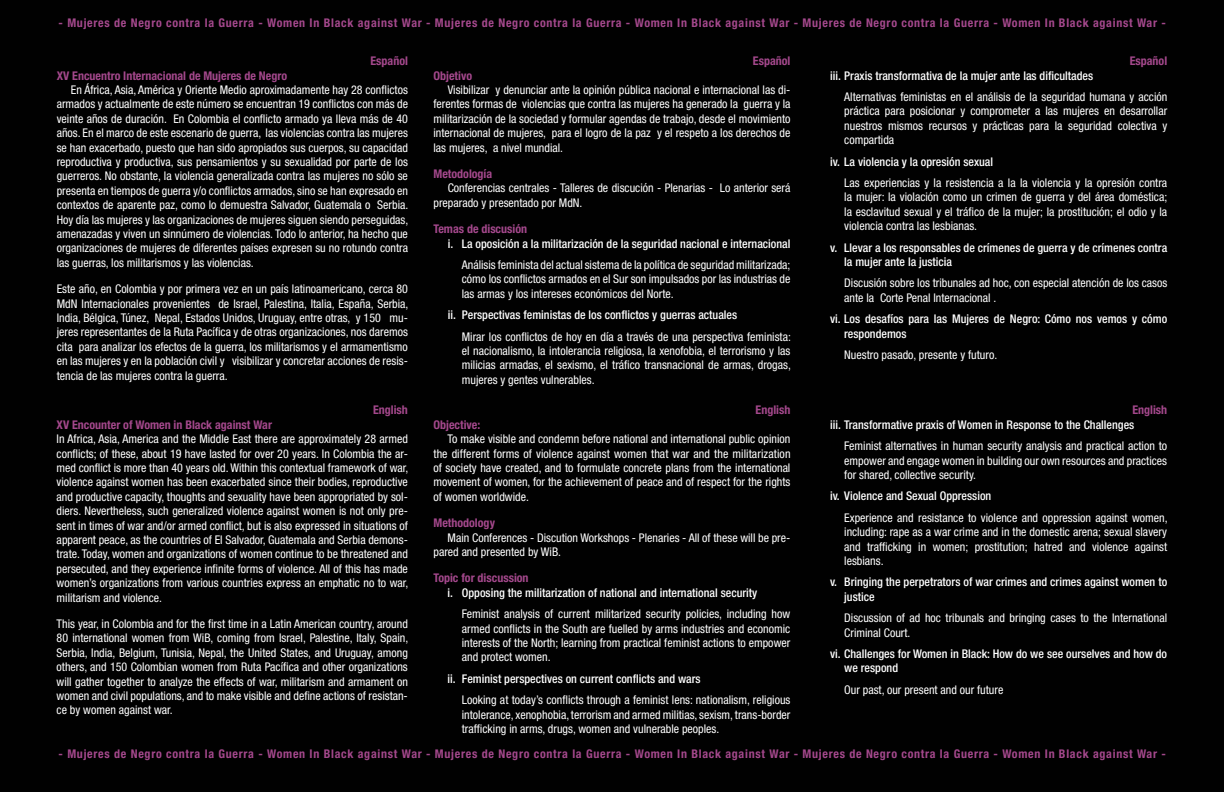
<style>
.page{position:relative;width:1224px;height:792px;background:#010101}
.page>*{position:absolute;margin:0;border:0;box-sizing:border-box;transform-origin:0 0}
.t1{font:condensed 12px/14.4px "Helvetica Neue LT Std";color:#fff;text-align:justify}
.t2{font:500 condensed 12px/14.4px "Helvetica Neue LT Std";color:#fff}
.t3{font:700 condensed 12px "Helvetica Neue LT Std";letter-spacing:.06em;color:#a4488c}
.t4{font:700 condensed 12px "Helvetica Neue LT Std";color:#a4488c}
</style>
<div class="page">
<p class="t3" style="left:59px;top:15px;width:1109px">- Mujeres de Negro contra la Guerra - Women In Black against War - Mujeres de Negro contra la Guerra - Women In Black against War - Mujeres de Negro contra la Guerra - Women In Black against War -</p>
<p class="t4" style="left:370px;top:54px;width:39px">Español</p>
<p class="t4" style="left:753px;top:54px;width:39px">Español</p>
<p class="t4" style="left:1130px;top:54px;width:39px">Español</p>
<p class="t4" style="left:57px;top:68px;width:232px">XV Encuentro Internacional de Mujeres de Negro</p>
<p class="t1" style="left:57px;top:83px;width:353px;text-indent:14px">En África, Asia, América y Oriente Medio aproximadamente hay 28 conflictos armados y actualmente de este número se encuentran 19 conflictos con más de veinte años de duración. En Colombia el conflicto armado ya lleva más de 40 años. En el marco de este escenario de guerra, las violencias contra las mujeres se han exacerbado, puesto que han sido apropiados sus cuerpos, su capacidad reproductiva y productiva, sus pensamientos y su sexualidad por parte de los guerreros. No obstante, la violencia generalizada contra las mujeres no sólo se presenta en tiempos de guerra y/o conflictos armados, sino se han expresado en contextos de aparente paz, como lo demuestra Salvador, Guatemala o Serbia.<br>Hoy día las mujeres y las organizaciones de mujeres siguen siendo perseguidas, amenazadas y viven un sinnúmero de violencias. Todo lo anterior, ha hecho que organizaciones de mujeres de diferentes países expresen su no rotundo contra las guerras, los militarismos y las violencias.</p>
<p class="t1" style="left:57px;top:282px;width:353px">Este año, en Colombia y por primera vez en un país latinoamericano, cerca 80<br>MdN Internacionales provenientes de Israel, Palestina, Italia, España, Serbia, India, Bélgica, Túnez, Nepal, Estados Unidos, Uruguay, entre otras, y 150 mu&shy;jeres representantes de la Ruta Pacífica y de otras organizaciones, nos daremos cita para analizar los efectos de la guerra, los militarismos y el armamentismo en las mujeres y en la población civil y visibilizar y concretar acciones de resis&shy;tencia de las mujeres contra la guerra.</p>
<p class="t4" style="left:434px;top:68px;width:40px">Objetivo</p>
<p class="t1" style="left:434px;top:83px;width:358px;text-indent:14px">Visibilizar y denunciar ante la opinión pública nacional e internacional las di&shy;ferentes formas de violencias que contra las mujeres ha generado la guerra y la militarización de la sociedad y formular agendas de trabajo, desde el movimiento internacional de mujeres, para el logro de la paz y el respeto a los derechos de las mujeres, a nivel mundial.</p>
<p class="t4" style="left:434px;top:167px;width:60px">Metodología</p>
<p class="t1" style="left:434px;top:181px;width:359px;text-indent:14px">Conferencias centrales - Talleres de discución - Plenarias - Lo anterior será preparado y presentado por MdN.</p>
<p class="t4" style="left:434px;top:222px;width:95px">Temas de discusión</p>
<p class="t2" style="left:448px;top:236px;width:344px">i. La oposición a la militarización de la seguridad nacional e internacional</p>
<p class="t1" style="left:462px;top:258px;width:330px">Análisis feminista del actual sistema de la política de seguridad militarizada; cómo los conflictos armados en el Sur son impulsados por las industrias de las armas y los intereses económicos del Norte.</p>
<p class="t2" style="left:448px;top:308px;width:291px">ii. Perspectivas feministas de los conflictos y guerras actuales</p>
<p class="t1" style="left:462px;top:329px;width:331px">Mirar los conflictos de hoy en día a través de una perspectiva feminista: el nacionalismo, la intolerancia religiosa, la xenofobia, el terrorismo y las milicias armadas, el sexismo, el tráfico transnacional de armas, drogas, mujeres y gentes vulnerables.</p>
<p class="t2" style="left:830px;top:68px;width:265px">iii. Praxis transformativa de la mujer ante las dificultades</p>
<p class="t1" style="left:844px;top:90px;width:325px">Alternativas feministas en el análisis de la seguridad humana y acción práctica para posicionar y comprometer a las mujeres en desarrollar nuestros mismos recursos y prácticas para la seguridad colectiva y compartida</p>
<p class="t2" style="left:830px;top:154px;width:165px">iv. La violencia y la opresión sexual</p>
<p class="t1" style="left:844px;top:176px;width:324px">Las experiencias y la resistencia a la la violencia y la opresión contra la mujer: la violación como un crimen de guerra y del área doméstica; la esclavitud sexual y el tráfico de la mujer; la prostitución; el odio y la violencia contra las lesbianas.</p>
<p class="t2" style="left:844px;top:240px;width:324px;text-indent:-14px">v. Llevar a los responsables de crímenes de guerra y de crímenes contra la mujer ante la justicia</p>
<p class="t1" style="left:844px;top:276px;width:325px">Discusión sobre los tribunales ad hoc, con especial atención de los casos ante la Corte Penal Internacional .</p>
<p class="t2" style="left:844px;top:312px;width:324px;text-indent:-14px">vi. Los desafíos para las Mujeres de Negro: Cómo nos vemos y cómo respondemos</p>
<p class="t1" style="left:844px;top:348px;width:154px">Nuestro pasado, presente y futuro.</p>
<p class="t4" style="left:373px;top:403px;width:36px">English</p>
<p class="t4" style="left:57px;top:417px;width:217px">XV Encounter of Women in Black against War</p>
<p class="t1" style="left:57px;top:432px;width:353px">In Africa, Asia, America and the Middle East there are approximately 28 armed conflicts; of these, about 19 have lasted for over 20 years. In Colombia the ar&shy;med conflict is more than 40 years old. Within this contextual framework of war, violence against women has been exacerbated since their bodies, reproductive and productive capacity, thoughts and sexuality have been appropriated by sol&shy;diers. Nevertheless, such generalized violence against women is not only pre&shy;sent in times of war and/or armed conflict, but is also expressed in situations of apparent peace, as the countries of El Salvador, Guatemala and Serbia demons&shy;trate. Today, women and organizations of women continue to be threatened and persecuted, and they experience infinite forms of violence. All of this has made women’s organizations from various countries express an emphatic no to war, militarism and violence.</p>
<p class="t1" style="left:57px;top:617px;width:353px">This year, in Colombia and for the first time in a Latin American country, around 80 international women from WiB, coming from Israel, Palestine, Italy, Spain, Serbia, India, Belgium, Tunisia, Nepal, the United States, and Uruguay, among others, and 150 Colombian women from Ruta Pacífica and other organizations will gather together to analyze the effects of war, militarism and armament on women and civil populations, and to make visible and define actions of resistan&shy;ce by women against war.</p>
<p class="t4" style="left:756px;top:403px;width:36px">English</p>
<p class="t4" style="left:433px;top:417px;width:48px">Objective:</p>
<p class="t1" style="left:433px;top:432px;width:359px;text-indent:14px">To make visible and condemn before national and international public opinion the different forms of violence against women that war and the militarization of society have created, and to formulate concrete plans from the international movement of women, for the achievement of peace and of respect for the rights of women worldwide.</p>
<p class="t4" style="left:433px;top:516px;width:63px">Methodology</p>
<p class="t1" style="left:433px;top:530px;width:358px;text-indent:14px">Main Conferences - Discution Workshops - Plenaries - All of these will be pre&shy;pared and presented by WiB.</p>
<p class="t4" style="left:433px;top:571px;width:97px">Topic for discussion</p>
<p class="t2" style="left:448px;top:585px;width:311px">i. Opposing the militarization of national and international security</p>
<p class="t1" style="left:462px;top:607px;width:330px">Feminist analysis of current militarized security policies, including how armed conflicts in the South are fuelled by arms industries and economic interests of the North; learning from practical feminist actions to empower and protect women.</p>
<p class="t2" style="left:448px;top:671px;width:254px">ii. Feminist perspectives on current conflicts and wars</p>
<p class="t1" style="left:462px;top:693px;width:330px">Looking at today’s conflicts through a feminist lens: nationalism, religious intolerance, xenophobia, terrorism and armed militias, sexism, trans-border trafficking in arms, drugs, women and vulnerable peoples.</p>
<p class="t4" style="left:1132px;top:403px;width:36px">English</p>
<p class="t2" style="left:830px;top:417px;width:306px">iii. Transformative praxis of Women in Response to the Challenges</p>
<p class="t1" style="left:844px;top:439px;width:325px">Feminist alternatives in human security analysis and practical action to empower and engage women in building our own resources and practices for shared, collective security.</p>
<p class="t2" style="left:830px;top:489px;width:163px">iv. Violence and Sexual Oppression</p>
<p class="t1" style="left:844px;top:510px;width:325px">Experience and resistance to violence and oppression against women, including: rape as a war crime and in the domestic arena; sexual slavery and trafficking in women; prostitution; hatred and violence against lesbians.</p>
<p class="t2" style="left:844px;top:575px;width:324px;text-indent:-14px">v. Bringing the perpetrators of war crimes and crimes against women to justice</p>
<p class="t1" style="left:844px;top:611px;width:324px">Discussion of ad hoc tribunals and bringing cases to the International<br>Criminal Court.</p>
<p class="t2" style="left:844px;top:646px;width:324px;text-indent:-14px">vi. Challenges for Women in Black: How do we see ourselves and how do we respond</p>
<p class="t1" style="left:844px;top:682px;width:161px">Our past, our present and our future</p>
<p class="t3" style="left:59px;top:746px;width:1109px">- Mujeres de Negro contra la Guerra - Women In Black against War - Mujeres de Negro contra la Guerra - Women In Black against War - Mujeres de Negro contra la Guerra - Women In Black against War -</p>
</div>
